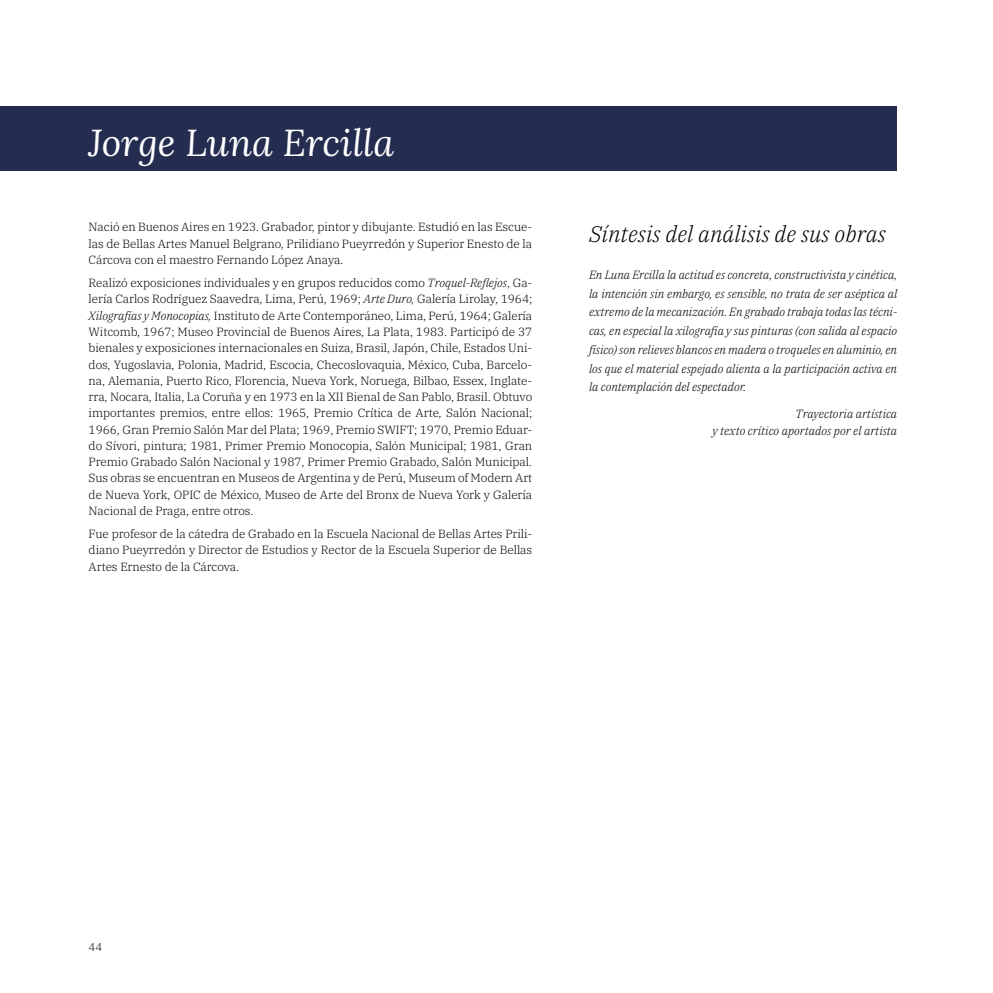
<style>
.page{position:relative;width:993px;height:993px;background:#fff}
.page>*{position:absolute;margin:0;border:0;box-sizing:border-box;transform-origin:0 0}
.t1{font:italic 37.5px "Lora";color:#fff}
.t2{font:italic 300 22.5px "IBM Plex Serif";color:#000}
.t3{font:300 11.88px/16.2px "IBM Plex Serif";letter-spacing:-.005em;color:#000;text-align:justify}
.t4{font:italic 300 11.88px/18.8px "IBM Plex Serif";letter-spacing:-.005em;color:#000;text-align:justify}
.t5{font:300 11.25px "IBM Plex Serif";color:#000}
.s1{font-style:italic}
</style>
<div class="page">
<div style="left:0;top:106px;width:896px;height:65px;background:#242c4f"></div>
<h1 class="t1" style="left:89px;top:117px;width:307px">Jorge Luna Ercilla</h1>
<p class="t3" style="left:89px;top:218px;width:445px">Nació en Buenos Aires en 1923. Grabador, pintor y dibujante. Estudió en las Escue&shy;las de Bellas Artes Manuel Belgrano, Prilidiano Pueyrredón y Superior Enesto de la Cárcova con el maestro Fernando López Anaya.</p>
<p class="t3" style="left:89px;top:274px;width:445px">Realizó exposiciones individuales y en grupos reducidos como <span class="s1">Troquel-Reflejos</span>, Ga&shy;lería Carlos Rodríguez Saavedra, Lima, Perú, 1969; <span class="s1">Arte Duro,</span> Galería Lirolay, 1964; <span class="s1">Xilografías y Monocopias,</span> Instituto de Arte Contemporáneo, Lima, Perú, 1964; Galería Witcomb, 1967; Museo Provincial de Buenos Aires, La Plata, 1983. Participó de 37 bienales y exposiciones internacionales en Suiza, Brasil, Japón, Chile, Estados Uni&shy;dos, Yugoslavia, Polonia, Madrid, Escocia, Checoslovaquia, México, Cuba, Barcelo&shy;na, Alemania, Puerto Rico, Florencia, Nueva York, Noruega, Bilbao, Essex, Inglate&shy;rra, Nocara, Italia, La Coruña y en 1973 en la XII Bienal de San Pablo, Brasil. Obtuvo importantes premios, entre ellos: 1965, Premio Crítica de Arte, Salón Nacional; 1966, Gran Premio Salón Mar del Plata; 1969, Premio SWIFT; 1970, Premio Eduar&shy;do Sívori, pintura; 1981, Primer Premio Monocopia, Salón Municipal; 1981, Gran Premio Grabado Salón Nacional y 1987, Primer Premio Grabado, Salón Municipal.<br>Sus obras se encuentran en Museos de Argentina y de Perú, Museum of Modern Art de Nueva York, OPIC de México, Museo de Arte del Bronx de Nueva York y Galería Nacional de Praga, entre otros.</p>
<p class="t3" style="left:89px;top:524px;width:445px">Fue profesor de la cátedra de Grabado en la Escuela Nacional de Bellas Artes Prili&shy;diano Pueyrredón y Director de Estudios y Rector de la Escuela Superior de Bellas Artes Ernesto de la Cárcova.</p>
<h2 class="t2" style="left:589px;top:217px;width:298px">Síntesis del análisis de sus obras</h2>
<p class="t4" style="left:589px;top:264px;width:309px">En Luna Ercilla la actitud es concreta, constructivista y cinética, la intención sin embargo, es sensible, no trata de ser aséptica al extremo de la mecanización. En grabado trabaja todas las técni&shy;cas, en especial la xilografía y sus pinturas (con salida al espacio físico) son relieves blancos en madera o troqueles en aluminio, en los que el material espejado alienta a la participación activa en la contemplación del espectador.</p>
<p class="t4" style="left:712px;top:405px;width:186px;line-height:16.2px;text-align:right">Trayectoria artística<br>y texto crítico aportados por el artista</p>
<p class="t5" style="left:89px;top:938px;width:15px">44</p>
</div>
